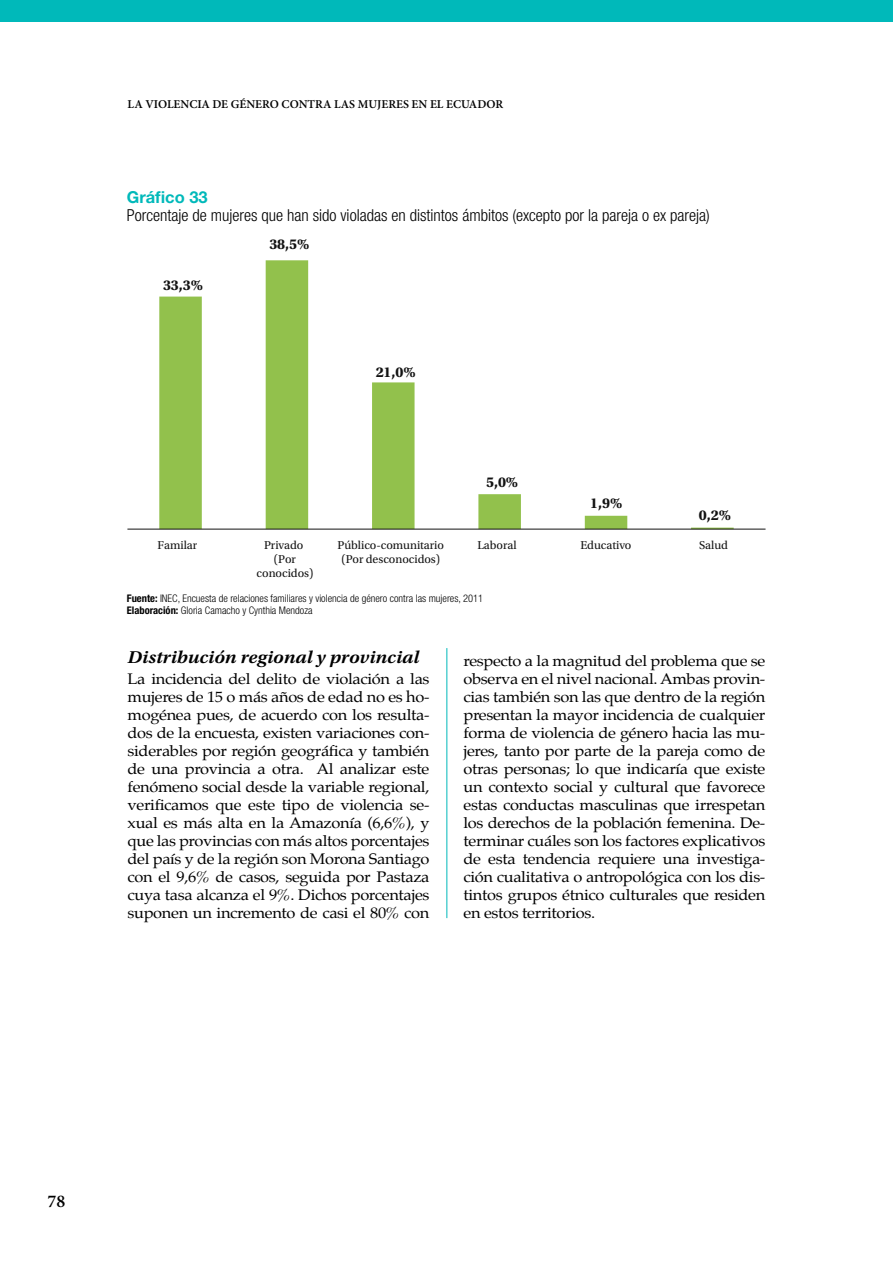
<style>
.page{position:relative;width:893px;height:1263px;background:#fff}
.page>*{position:absolute;margin:0;border:0;box-sizing:border-box;transform-origin:0 0}
.t1{font:italic 600 18px "Utopia Std";color:#000;scale:1.09 1}
.t2{font:600 18px "Minion Pro";color:#000}
.t3{font:300 condensed 16.5px "Helvetica Neue LT Std";color:#000}
.t4{font:700 16.5px "Helvetica Neue LT Std";color:#00b9ba}
.t5{font:15px/18px "Palatino";letter-spacing:-.02em;color:#000;text-align:justify;scale:1.09 1}
.t6{font:700 15px "Utopia Std";color:#121212}
.t7{font:12px/14.4px "Utopia Std";letter-spacing:-.005em;color:#121212;text-align:center}
.t8{font:600 12px "Minion Pro";color:#000}
.t9{font:300 condensed 10.5px/12.6px "Helvetica Neue LT Std";color:#000}
.s1{font-weight:700}
</style>
<div class="page">
<div style="left:0;top:0;width:893px;height:21px;background:#00b9ba"></div>
<hr style="left:446px;top:648px;width:1px;height:270px;background:#00b9ba">
<svg style="left:159px;top:260px;width:575px;height:269px"></svg>
<hr style="left:127px;top:529px;width:638px;height:1px;background:#121212">
<p class="t8" style="left:128px;top:96px;width:377px">LA VIOLENCIA DE GÉNERO CONTRA LAS MUJERES EN EL ECUADOR</p>
<p class="t4" style="left:127px;top:187px;width:82px">Gráfico 33</p>
<p class="t3" style="left:127px;top:206px;width:585px">Porcentaje de mujeres que han sido violadas en distintos ámbitos (excepto por la pareja o ex pareja)</p>
<p class="t6" style="left:163px;top:276px;width:41px">33,3%</p>
<p class="t6" style="left:269px;top:235px;width:41px">38,5%</p>
<p class="t6" style="left:376px;top:363px;width:41px">21,0%</p>
<p class="t6" style="left:486px;top:473px;width:34px">5,0%</p>
<p class="t6" style="left:590px;top:494px;width:34px">1,9%</p>
<p class="t6" style="left:699px;top:506px;width:34px">0,2%</p>
<p class="t7" style="left:158px;top:538px;width:41px">Familar</p>
<p class="t7" style="left:257px;top:538px;width:58px">Privado (Por conocidos)</p>
<p class="t7" style="left:337px;top:538px;width:108px">Público-comunitario (Por desconocidos)</p>
<p class="t7" style="left:477px;top:538px;width:41px">Laboral</p>
<p class="t7" style="left:580px;top:538px;width:53px">Educativo</p>
<p class="t7" style="left:699px;top:538px;width:30px">Salud</p>
<p class="t9" style="left:127px;top:591px;width:358px"><span class="s1">Fuente:</span> INEC, Encuesta de relaciones familiares y violencia de género contra las mujeres, 2011<br><span class="s1">Elaboración:</span> Gloria Camacho y Cynthia Mendoza</p>
<p class="t1" style="left:128px;top:646px;width:269px">Distribución regional y provincial</p>
<p class="t5" style="left:128px;top:670px;width:279px">La incidencia del delito de violación a las mujeres de 15 o más años de edad no es ho&shy;mogénea pues, de acuerdo con los resulta&shy;dos de la encuesta, existen variaciones con&shy;siderables por región geográfica y también de una provincia a otra. Al analizar este fenómeno social desde la variable regional, verificamos que este tipo de violencia se&shy;xual es más alta en la Amazonía (6,6%), y que las provincias con más altos porcentajes del país y de la región son Morona Santiago con el 9,6% de casos, seguida por Pastaza cuya tasa alcanza el 9%. Dichos porcentajes suponen un incremento de casi el 80% con</p>
<p class="t5" style="left:463px;top:652px;width:278px">respecto a la magnitud del problema que se observa en el nivel nacional. Ambas provin&shy;cias también son las que dentro de la región presentan la mayor incidencia de cualquier forma de violencia de género hacia las mu&shy;jeres, tanto por parte de la pareja como de otras personas; lo que indicaría que existe un contexto social y cultural que favorece estas conductas masculinas que irrespetan los derechos de la población femenina. De&shy;terminar cuáles son los factores explicativos de esta tendencia requiere una investiga&shy;ción cualitativa o antropológica con los dis&shy;tintos grupos étnico culturales que residen en estos territorios.</p>
<p class="t2" style="left:48px;top:1188px;width:19px">78</p>
</div>
